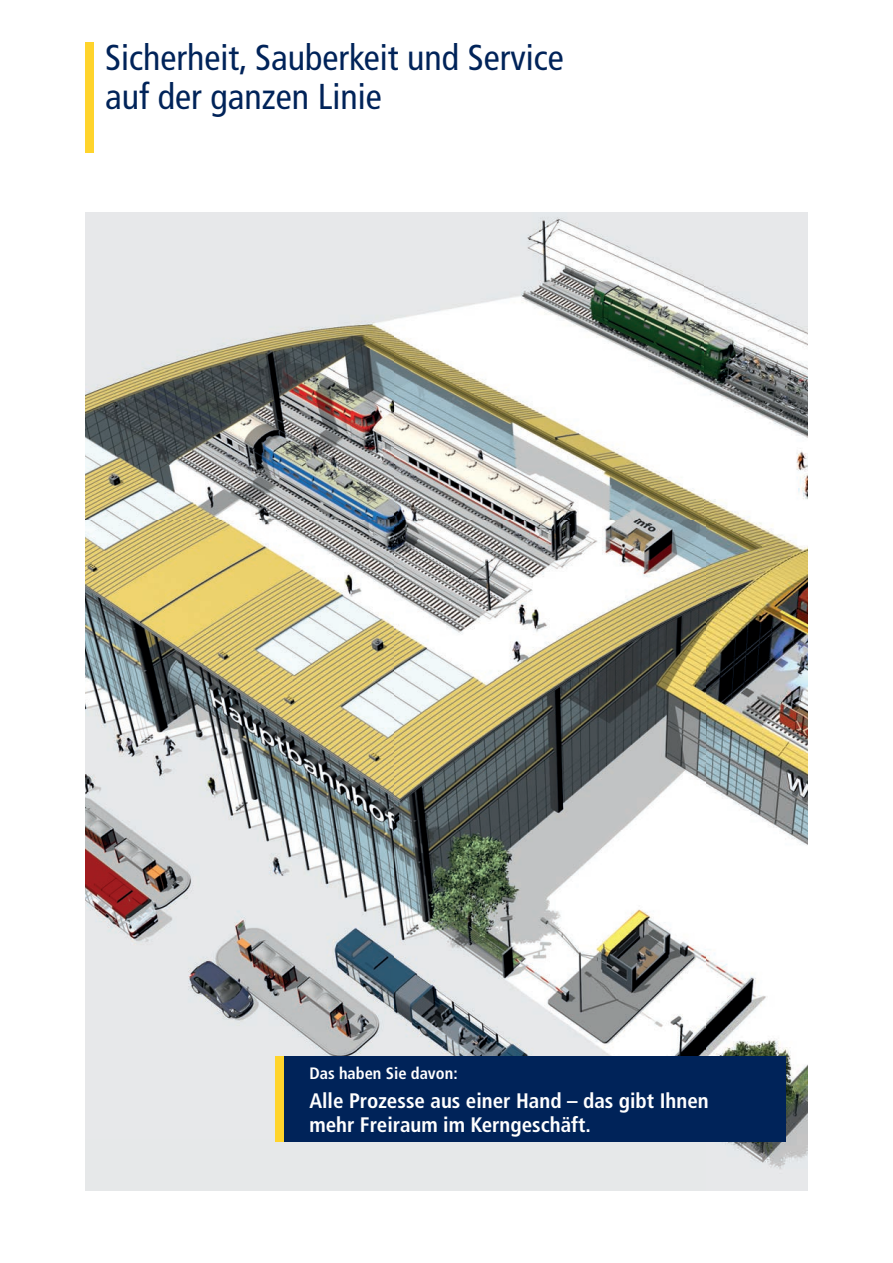
<style>
.page{position:relative;width:893px;height:1263px;background:#fff}
.page>*{position:absolute;margin:0;border:0;box-sizing:border-box;transform-origin:0 0}
.t1{font:condensed 36px/39px "Frutiger LT Pro";color:#002359}
.t2{font:700 condensed 21px/24px "Frutiger LT Pro";color:#fff}
.t3{font:700 condensed 16.5px "Frutiger LT Pro";color:#fff}
</style>
<div class="page">
<img style="left:85px;top:213px;width:723px;height:978px">
<div style="left:85px;top:43px;width:9px;height:110px;background:#ffd42c"></div>
<div style="left:275px;top:1057px;width:511px;height:85px;background:#002359"></div>
<div style="left:275px;top:1057px;width:9px;height:85px;background:#ffd42c"></div>
<h1 class="t1" style="left:105px;top:38px;width:460px">Sicherheit, Sauberkeit und Service auf der ganzen Linie</h1>
<p class="t3" style="left:309px;top:1064px;width:150px">Das haben Sie davon:</p>
<p class="t2" style="left:309px;top:1088px;width:401px">Alle Prozesse aus einer Hand – das gibt Ihnen mehr Freiraum im Kerngeschäft.</p>
</div>
